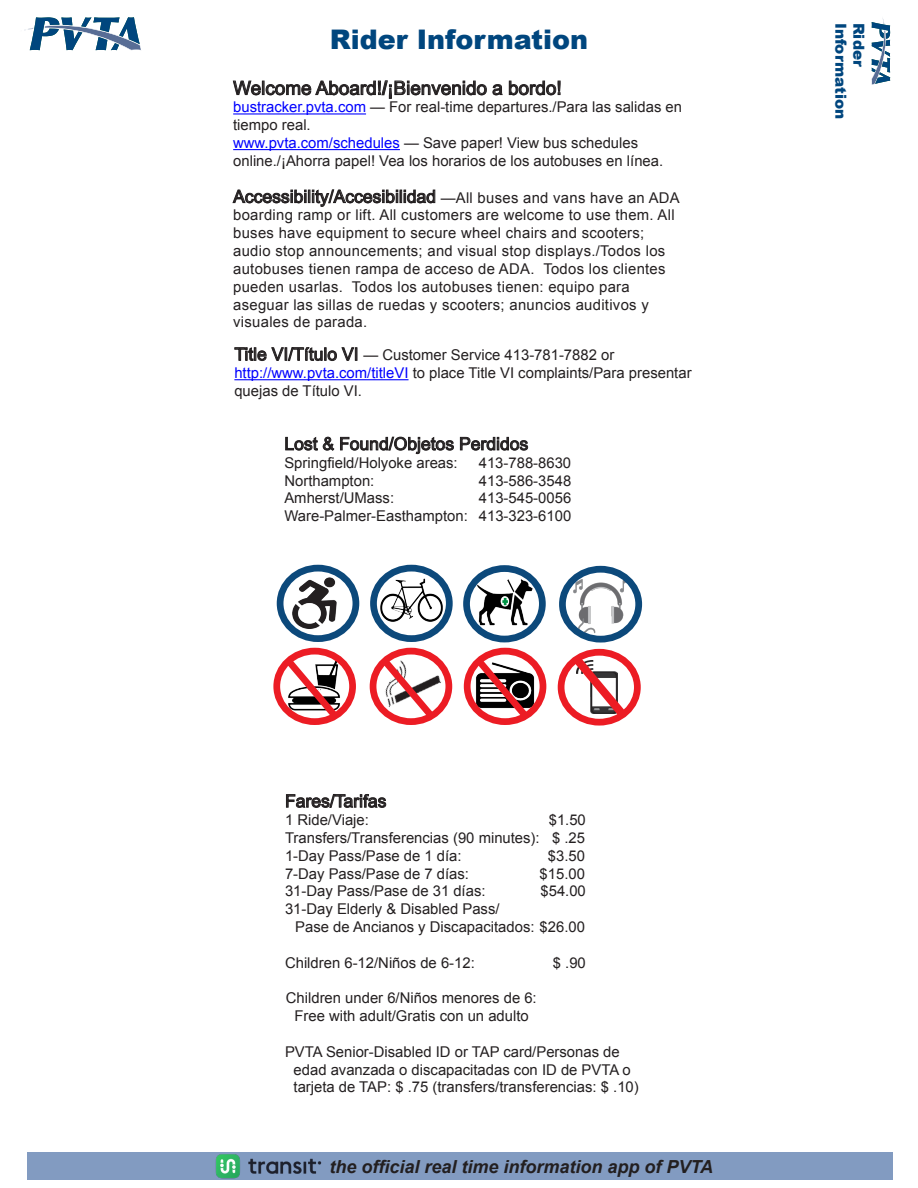
<style>
.page{position:relative;width:918px;height:1188px;background:#fff}
.page>*{position:absolute;margin:0;border:0;box-sizing:border-box;transform-origin:0 0}
.t1{font:900 27px "Arial";color:#00467e}
.t2{font:18.9px "Arial";color:#231f20}
.t3{font:italic 700 18px "Arial";color:#231f20}
.t4{font:17.55px "Arial";color:#231f20}
.t5{font:900 15.15px "Arial";color:#00467e}
.t6{font:14.85px/17.9px "Arial";color:#231f20}
.t7{font:14.85px/17.9px "Arial";letter-spacing:.02em;color:#231f20}
.s1{font-weight:700}
.s2{color:#00f}
.s3{font-size:14.85px}
.s4{font-size:17.55px}
</style>
<div class="page">
<svg style="left:24px;top:17px;width:117px;height:34px"></svg>
<svg style="left:871px;top:18px;width:19px;height:67px"></svg>
<div style="left:27px;top:1152px;width:865px;height:28px;background:#829bc1"></div>
<img style="left:215px;top:1154px;width:107px;height:25px">
<svg style="left:285px;top:436px;width:169px;height:18px"></svg>
<svg style="left:460px;top:437px;width:68px;height:14px"></svg>
<div style="left:273px;top:648px;width:83px;height:77px;border:7px solid #ec1c24;border-radius:50%"></div>
<svg style="left:280px;top:652px;width:66px;height:73px"></svg>
<div style="left:370px;top:648px;width:82px;height:77px;border:7px solid #ec1c24;border-radius:50%"></div>
<svg style="left:376px;top:652px;width:67px;height:73px"></svg>
<div style="left:464px;top:648px;width:82px;height:77px;border:7px solid #ec1c24;border-radius:50%"></div>
<svg style="left:470px;top:652px;width:67px;height:73px"></svg>
<img style="left:283px;top:576px;width:63px;height:55px">
<div style="left:277px;top:565px;width:82px;height:77px;border:7px solid #0c497b;border-radius:50%"></div>
<img style="left:351px;top:564px;width:121px;height:71px">
<div style="left:370px;top:565px;width:83px;height:77px;border:7px solid #0c497b;border-radius:50%"></div>
<div style="left:463px;top:565px;width:83px;height:77px;border:7px solid #0c497b;border-radius:50%"></div>
<img style="left:477px;top:578px;width:57px;height:48px">
<svg style="left:502px;top:598px;width:6px;height:7px"></svg>
<div style="left:558px;top:649px;width:83px;height:77px;border:7px solid #ec1c24;border-radius:50%"></div>
<svg style="left:566px;top:648px;width:69px;height:78px"></svg>
<svg style="left:562px;top:570px;width:76px;height:68px"></svg>
<img style="left:573px;top:578px;width:55px;height:55px">
<div style="left:559px;top:566px;width:83px;height:77px;border:7px solid #0c497b;border-radius:50%"></div>
<svg style="left:286px;top:794px;width:101px;height:14px"></svg>
<svg style="left:233px;top:80px;width:270px;height:19px"></svg>
<svg style="left:509px;top:80px;width:52px;height:16px"></svg>
<hr style="left:233px;top:113px;width:133px;height:2px;background:#00f">
<hr style="left:233px;top:149px;width:167px;height:1px;background:#00f">
<svg style="left:234px;top:347px;width:123px;height:14px"></svg>
<hr style="left:234px;top:379px;width:175px;height:1px;background:#00f">
<svg style="left:232px;top:189px;width:203px;height:18px"></svg>
<h1 class="t1" style="left:330px;top:20px;width:260px">Rider Information</h1>
<p class="t5" style="left:852px;top:23px;width:98px;rotate:90deg">Information</p>
<p class="t5" style="left:870px;top:23px;width:46px;rotate:90deg">Rider</p>
<p class="t2" style="left:233px;top:76px;width:330px">Welcome Aboard!<span class="s1">/</span>¡Bienvenido a bordo!</p>
<p class="t6" style="left:233px;top:98px;width:450px"><span class="s2">bustracker.pvta.com</span> — For real-time departures./Para las salidas en tiempo real.<br><span class="s2">www.pvta.com/schedules</span> — Save paper! View bus schedules online./¡Ahorra papel! Vea los horarios de los autobuses en línea.</p>
<p class="t4" style="left:233px;top:185px;width:448px">Accessibility/Accesibilidad <span class="s3">—All buses and vans have an ADA</span></p>
<p class="t7" style="left:233px;top:206px;width:443px">boarding ramp or lift. All customers are welcome to use them. All buses have equipment to secure wheel chairs and scooters; audio stop announcements; and visual stop displays./Todos los autobuses tienen rampa de acceso de ADA. Todos los clientes pueden usarlas. Todos los autobuses tienen: equipo para aseguar las sillas de ruedas y scooters; anuncios auditivos y visuales de parada.</p>
<p class="t6" style="left:234px;top:346px;width:459px"><span class="s4">Title VI/Título VI</span> — Customer Service 413-781-7882 or <span class="s2">http://www.pvta.com/titleVI</span> to place Title VI complaints/Para presentar quejas de Título VI.</p>
<p class="t4" style="left:284px;top:432px;width:245px">Lost &amp; Found/Objetos Perdidos</p>
<p class="t6" style="left:284px;top:454px;width:175px">Springfield/Holyoke areas:</p>
<p class="t6" style="left:479px;top:454px;width:94px">413-788-8630</p>
<p class="t6" style="left:284px;top:472px;width:91px">Northampton:</p>
<p class="t6" style="left:479px;top:472px;width:94px">413-586-3548</p>
<p class="t6" style="left:284px;top:489px;width:111px">Amherst/UMass:</p>
<p class="t6" style="left:284px;top:489px;width:288px;text-align:right">413-545-0056<br>Ware-Palmer-Easthampton: 413-323-6100</p>
<p class="t4" style="left:285px;top:790px;width:103px">Fares/Tarifas</p>
<p class="t6" style="left:285px;top:811px;width:85px">1 Ride/Viaje:</p>
<p class="t6" style="left:285px;top:811px;width:302px;text-align:justify;text-indent:264px">$1.50<br>Transfers/Transferencias (90 minutes): $ .25<br>1-Day Pass/Pase de 1 día:</p>
<p class="t6" style="left:548px;top:847px;width:39px">$3.50</p>
<p class="t6" style="left:285px;top:865px;width:186px">7-Day Pass/Pase de 7 días:</p>
<p class="t6" style="left:540px;top:865px;width:47px">$15.00</p>
<p class="t6" style="left:285px;top:882px;width:202px">31-Day Pass/Pase de 31 días:</p>
<p class="t6" style="left:540px;top:882px;width:47px">$54.00</p>
<p class="t6" style="left:295px;top:900px;width:291px;text-indent:-10px">31-Day Elderly &amp; Disabled Pass/<br>Pase de Ancianos y Discapacitados: $26.00</p>
<p class="t6" style="left:285px;top:954px;width:191px">Children 6-12/Niños de 6-12:</p>
<p class="t6" style="left:553px;top:954px;width:35px">$ .90</p>
<p class="t6" style="left:286px;top:989px;width:252px;text-align:center">Children under 6/Niños menores de 6:<br>Free with adult/Gratis con un adulto</p>
<p class="t6" style="left:294px;top:1043px;width:347px;text-indent:-9px">PVTA Senior-Disabled ID or TAP card/Personas de edad avanzada o discapacitadas con ID de PVTA o tarjeta de TAP: $ .75 (transfers/transferencias: $ .10)</p>
<p class="t3" style="left:330px;top:1155px;width:385px">the official real time information app of PVTA</p>
</div>
